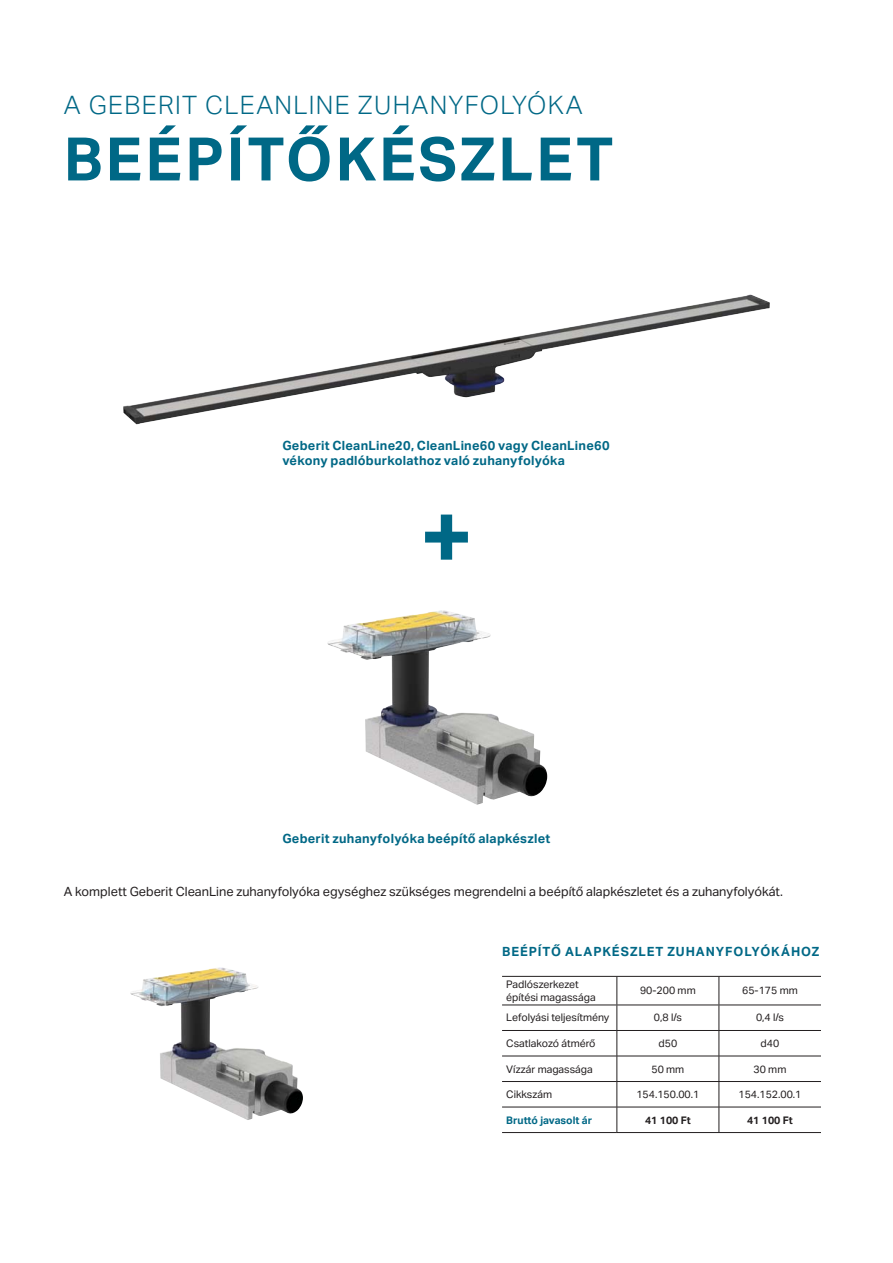
<style>
.page{position:relative;width:893px;height:1263px;background:#fff}
.page>*{position:absolute;margin:0;border:0;box-sizing:border-box;transform-origin:0 0}
.t1{font:700 90px "Aktiv Grotesk Geberit";color:#006886}
.t2{font:700 60px "Aktiv Grotesk Geberit";letter-spacing:.05em;color:#006886}
.t3{font:300 25.5px "Aktiv Grotesk Geberit";letter-spacing:.05em;color:#006886}
.t4{font:700 12.75px/15.3px "Aktiv Grotesk Geberit";letter-spacing:.02em;color:#006886}
.t5{font:12.75px "Aktiv Grotesk Geberit";color:#231f20}
.t6{font:700 12.75px "Aktiv Grotesk Geberit";letter-spacing:.075em;color:#006886}
.t7{font:10.5px/12.6px "Aktiv Grotesk Geberit";color:#231f20}
.t8{font:700 10.5px "Aktiv Grotesk Geberit";color:#006886}
.t9{font:700 10.5px "Aktiv Grotesk Geberit";color:#231f20}
</style>
<div class="page">
<img style="left:327px;top:610px;width:220px;height:195px">
<img style="left:123px;top:294px;width:647px;height:130px">
<img style="left:130px;top:967px;width:173px;height:153px">
<svg style="left:719px;top:977px;width:1px;height:155px"></svg>
<hr style="left:719px;top:1030px;width:102px;height:1px;background:#231f20">
<hr style="left:617px;top:1056px;width:204px;height:1px;background:#231f20">
<hr style="left:617px;top:1081px;width:204px;height:1px;background:#231f20">
<hr style="left:617px;top:1107px;width:204px;height:1px;background:#231f20">
<hr style="left:617px;top:1132px;width:204px;height:1px;background:#231f20">
<hr style="left:502px;top:976px;width:319px;height:1px;background:#231f20">
<hr style="left:502px;top:1004px;width:319px;height:1px;background:#231f20">
<hr style="left:617px;top:1030px;width:102px;height:1px;background:#231f20">
<hr style="left:502px;top:1030px;width:115px;height:1px;background:#231f20">
<hr style="left:502px;top:1056px;width:115px;height:1px;background:#231f20">
<hr style="left:502px;top:1081px;width:115px;height:1px;background:#231f20">
<hr style="left:502px;top:1107px;width:115px;height:1px;background:#231f20">
<svg style="left:617px;top:977px;width:1px;height:155px"></svg>
<hr style="left:502px;top:1132px;width:115px;height:1px;background:#231f20">
<h3 class="t3" style="left:64px;top:91px;width:520px">A GEBERIT CLEANLINE ZUHANYFOLYÓKA</h3>
<h2 class="t2" style="left:64px;top:126px;width:551px">BEÉPÍTŐKÉSZLET</h2>
<p class="t4" style="left:282px;top:438px;width:329px">Geberit CleanLine20, CleanLine60 vagy CleanLine60 vékony padlóburkolathoz való zuhanyfolyóka</p>
<h1 class="t1" style="left:420px;top:486px;width:55px">+</h1>
<p class="t4" style="left:282px;top:831px;width:269px">Geberit zuhanyfolyóka beépítő alapkészlet</p>
<p class="t5" style="left:64px;top:884px;width:721px">A komplett Geberit CleanLine zuhanyfolyóka egységhez szükséges megrendelni a beépítő alapkészletet és a zuhanyfolyókát.</p>
<p class="t6" style="left:502px;top:944px;width:319px">BEÉPÍTŐ ALAPKÉSZLET ZUHANYFOLYÓKÁHOZ</p>
<p class="t7" style="left:506px;top:978px;width:91px">Padlószerkezet építési magassága</p>
<p class="t7" style="left:640px;top:984px;width:57px">90-200 mm</p>
<p class="t7" style="left:742px;top:984px;width:57px">65-175 mm</p>
<p class="t7" style="left:506px;top:1011px;width:105px">Lefolyási teljesítmény</p>
<p class="t7" style="left:654px;top:1011px;width:29px">0,8 l/s</p>
<p class="t7" style="left:756px;top:1011px;width:29px">0,4 l/s</p>
<p class="t7" style="left:506px;top:1037px;width:91px">Csatlakozó átmérő</p>
<p class="t7" style="left:659px;top:1037px;width:20px">d50</p>
<p class="t7" style="left:761px;top:1037px;width:20px">d40</p>
<p class="t7" style="left:506px;top:1062px;width:88px">Vízzár magassága</p>
<p class="t7" style="left:651px;top:1062px;width:34px">50 mm</p>
<p class="t7" style="left:753px;top:1062px;width:34px">30 mm</p>
<p class="t7" style="left:506px;top:1088px;width:47px">Cikkszám</p>
<p class="t7" style="left:636px;top:1088px;width:64px">154.150.00.1</p>
<p class="t7" style="left:738px;top:1088px;width:65px">154.152.00.1</p>
<p class="t8" style="left:506px;top:1114px;width:87px">Bruttó javasolt ár</p>
<p class="t9" style="left:645px;top:1114px;width:47px">41 100 Ft</p>
<p class="t9" style="left:747px;top:1114px;width:47px">41 100 Ft</p>
</div>
